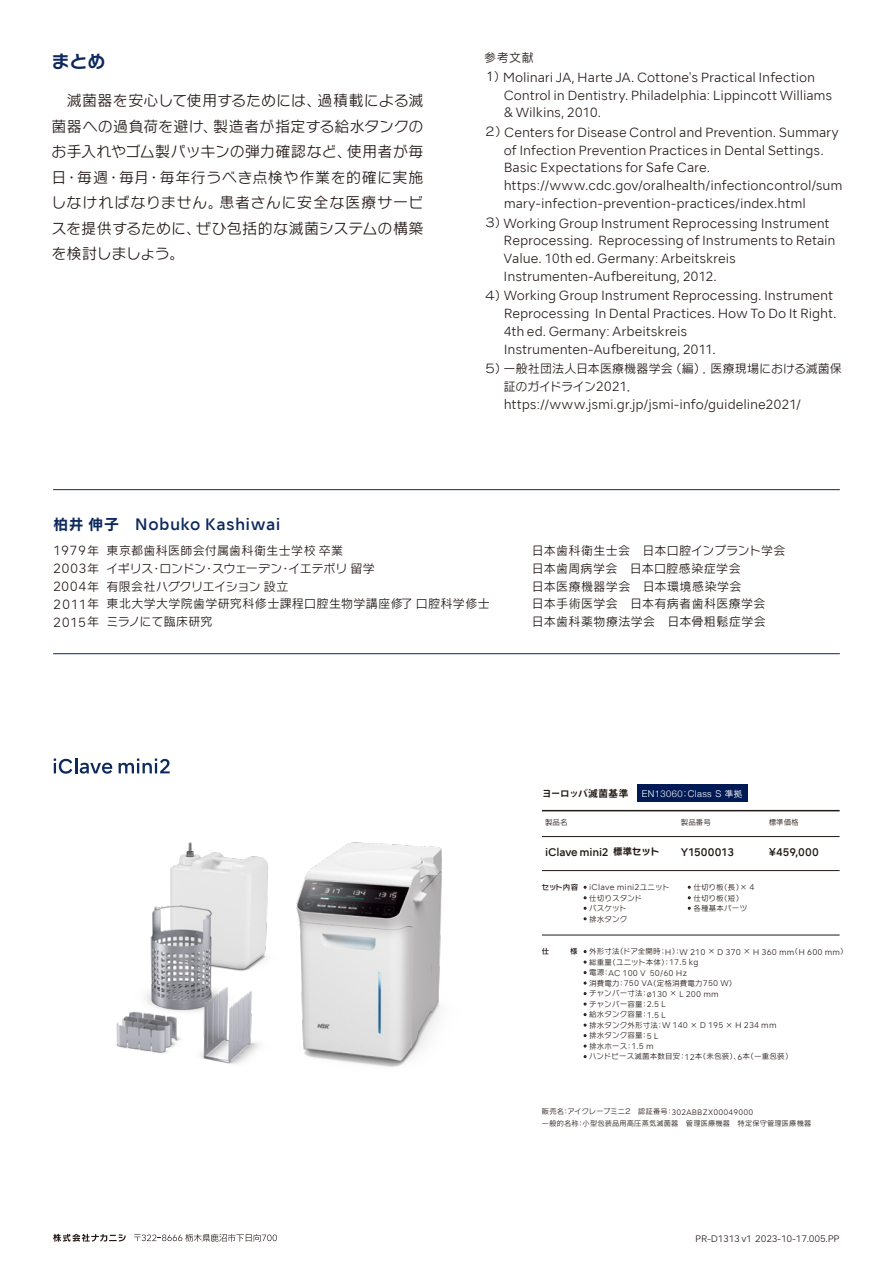
<style>
.page{position:relative;width:893px;height:1263px;background:#fff}
.page>*{position:absolute;margin:0;border:0;box-sizing:border-box;transform-origin:0 0}
.t1{font:18px "NSK TSR J B";color:#0d295d}
.t2{font:500 15.75px "NSKTSRE";letter-spacing:.025em;color:#0d295d}
.t3{font:15px/25.5px "NSK TSR J M";letter-spacing:.025em;color:#221815;text-align:justify}
.t4{font:15px "NSK TSR J B";color:#0d295d}
.t5{font:300 12.6px/17.9px "NSKTSRE";letter-spacing:-.005em;color:#221815}
.t6{font:12px/17.9px "NSK TSR J M";letter-spacing:.025em;color:#221815}
.t7{font:12px/17.9px "NSK TSR J M";color:#221815}
.t8{font:500 10.5px "NSKTSRE";letter-spacing:-.015em;color:#221815}
.t9{font:700 9.6px "Koz Go Std";letter-spacing:.02em;color:#221815}
.t10{font:300 9.3px "Helvetica Neue";letter-spacing:.05em;color:#fff}
.t11{font:300 9px "NSKTSRE";letter-spacing:-.025em;color:#221815}
.t12{font:300 7.8px "NSKTSRE";letter-spacing:.025em;color:#221815}
.t13{font:7.5px/10.5px "NSK TSR J M";letter-spacing:.025em;color:#221815}
.t14{font:7.5px "NSK TSR J DB";color:#221815}
.t15{font:7.2px/11.2px "NSK TSR J M";letter-spacing:.025em;color:#221815}
.s1{font-family:"NSK TSR J M";font-weight:400;font-size:12px}
.s2{font-family:"NSKTSRE";font-weight:300;font-size:12.6px}
.s3{font-family:"Koz Go Std";font-weight:400;font-size:8.55px}
.s4{font-family:"NSK TSR J B";font-weight:400;font-size:9.45px}
.s5{font-family:"NSK TSR J DB";font-weight:400;font-size:7.5px}
.s6{font-family:"NSK TSR J M";font-weight:400;font-size:7.5px}
.s7{font-family:"NSKTSRE";font-weight:300;font-size:7.8px}
.s8{font-family:"NSKTSRE";font-weight:300;font-size:7.5px}
</style>
<div class="page">
<img style="left:296px;top:842px;width:146px;height:225px">
<img style="left:116px;top:842px;width:153px;height:222px">
<hr style="left:53px;top:489px;width:787px;height:1px;background:#0d295d">
<hr style="left:53px;top:653px;width:787px;height:1px;background:#0d295d">
<hr style="left:542px;top:810px;width:298px;height:1px;background:#221815">
<hr style="left:542px;top:836px;width:298px;height:1px;background:#221815">
<hr style="left:542px;top:870px;width:298px;height:1px;background:#221815">
<hr style="left:542px;top:935px;width:298px;height:1px;background:#221815">
<div style="left:637px;top:784px;width:110px;height:17px;background:#001a55"></div>
<svg style="left:54px;top:758px;width:58px;height:16px"></svg>
<svg style="left:119px;top:758px;width:51px;height:15px"></svg>
<svg style="left:134px;top:1234px;width:143px;height:8px"></svg>
<svg style="left:53px;top:1234px;width:73px;height:8px"></svg>
<h1 class="t1" style="left:52px;top:49px;width:55px">まとめ</h1>
<p class="t3" style="left:52px;top:87px;width:374px">　滅菌器を安心して使用するためには、過積載による滅菌器への過負荷を避け、製造者が指定する給水タンクのお手入れやゴム製パッキンの弾力確認など、使用者が毎日・毎週・毎月・毎年行うべき点検や作業を的確に実施しなければなりません。患者さんに安全な医療サービスを提供するために、ぜひ包括的な滅菌システムの構築を検討しましょう。</p>
<p class="t4" style="left:53px;top:514px;width:67px">柏井伸子</p>
<p class="t2" style="left:135px;top:513px;width:147px">Nobuko Kashiwai</p>
<p class="t6" style="left:484px;top:48px;width:51px">参考文献</p>
<p class="t5" style="left:504px;top:68px;width:330px;text-indent:-20px"><span class="s1">１）</span>Molinari JA, Harte JA. Cottone's Practical Infection<br>Control in Dentistry. Philadelphia: Lippincott Williams &amp; Wilkins, 2010.</p>
<p class="t5" style="left:504px;top:123px;width:340px;text-indent:-19px"><span class="s1">２）</span>Centers for Disease Control and Prevention. Summary of Infection Prevention Practices in Dental Settings.<br>Basic Expectations for Safe Care. https://www.cdc.gov/oralhealth/infectioncontrol/sum mary-infection-prevention-practices/index.html</p>
<p class="t5" style="left:504px;top:214px;width:333px;text-indent:-19px"><span class="s1">３）</span>Working Group Instrument Reprocessing Instrument Reprocessing. Reprocessing of Instruments to Retain Value. 10th ed. Germany: Arbeitskreis Instrumenten-Aufbereitung, 2012.</p>
<p class="t5" style="left:504px;top:287px;width:334px;text-indent:-20px"><span class="s1">４）</span>Working Group Instrument Reprocessing. Instrument Reprocessing In Dental Practices. How To Do It Right.<br>4th ed. Germany: Arbeitskreis Instrumenten-Aufbereitung, 2011.</p>
<p class="t7" style="left:504px;top:359px;width:340px;text-indent:-20px">５）一般社団法人日本医療機器学会（編）．医療現場における滅菌保証のガイドライン<span class="s2">2021</span>．</p>
<p class="t5" style="left:504px;top:395px;width:299px">https://www.jsmi.gr.jp/jsmi-info/guideline2021/</p>
<p class="t5" style="left:53px;top:542px;width:47px;text-align:justify">1979<span class="s1">年</span>2003<span class="s1">年</span>2004<span class="s1">年</span>2011<span class="s1">年</span>2015<span class="s1">年</span></p>
<p class="t6" style="left:107px;top:541px;width:385px">東京都歯科医師会付属歯科衛生士学校卒業<br>イギリス・ロンドン・スウェーデン・イエテボリ留学<br>有限会社ハグクリエイション設立<br>東北大学大学院歯学研究科修士課程口腔生物学講座修了口腔科学修士ミラノにて臨床研究</p>
<p class="t6" style="left:532px;top:541px;width:255px">日本歯科衛生士会　日本口腔インプラント学会日本歯周病学会　日本口腔感染症学会<br>日本医療機器学会　日本環境感染学会<br>日本手術医学会　日本有病者歯科医療学会<br>日本歯科薬物療法学会　日本骨粗鬆症学会</p>
<p class="t9" style="left:542px;top:787px;width:88px">ヨーロッパ滅菌基準</p>
<p class="t10" style="left:642px;top:786px;width:102px">EN13060<span class="s3">：</span>Class S <span class="s3">準拠</span></p>
<p class="t13" style="left:545px;top:817px;width:24px">製品名</p>
<p class="t13" style="left:681px;top:817px;width:31px">製品番号</p>
<p class="t13" style="left:769px;top:817px;width:31px">標準価格</p>
<p class="t8" style="left:545px;top:845px;width:116px">iClave mini2 <span class="s4">標準セット</span></p>
<p class="t8" style="left:681px;top:845px;width:55px">Y1500013</p>
<p class="t8" style="left:769px;top:845px;width:51px">¥459,000</p>
<p class="t12" style="left:542px;top:882px;width:129px"><span class="s5">セット内容</span><span class="s6">・</span>iClave mini2<span class="s6">ユニット</span></p>
<p class="t13" style="left:581px;top:892px;width:62px">・仕切りスタンド・バスケット<br>・排水タンク</p>
<p class="t13" style="left:685px;top:882px;width:70px">・仕切り板（長）× <span class="s7">4</span>・仕切り板（短）<br>・各種基本パーツ</p>
<p class="t14" style="left:542px;top:946px;width:9px">仕</p>
<p class="t12" style="left:570px;top:946px;width:279px"><span class="s5">様</span><span class="s6">・外形寸法（ドア全開時：</span>H<span class="s6">）：</span>W 210 <span class="s6">×</span> D 370 <span class="s6">×</span> H 360 mm<span class="s6">（</span>H 600 mm<span class="s6">）</span></p>
<p class="t13" style="left:581px;top:956px;width:119px">・総重量（ユニット本体）：<span class="s7">17.5 kg</span></p>
<p class="t12" style="left:581px;top:967px;width:107px"><span class="s6">・電源：</span>AC 100 V 50/60 Hz</p>
<p class="t13" style="left:581px;top:977px;width:157px">・消費電力：<span class="s7">750 VA</span>（定格消費電力<span class="s7">750 W</span>）・チャンバー寸法：<span class="s7">ø130</span> × <span class="s7">L 200 mm<br></span>・チャンバー容量：<span class="s7">2.5 L<br></span>・給水タンク容量：<span class="s7">1.5 L</span></p>
<p class="t12" style="left:581px;top:1020px;width:197px"><span class="s6">・排水タンク外形寸法：</span>W 140 <span class="s6">×</span> D 195 <span class="s6">×</span> H 234 mm</p>
<p class="t13" style="left:581px;top:1030px;width:213px">・排水タンク容量：<span class="s7">5 L<br></span>・排水ホース：<span class="s7">1.5 m<br></span>・ハンドピース滅菌本数目安：<span class="s7">12</span>本（未包装）、<span class="s7">6</span>本（一重包装）</p>
<p class="t15" style="left:542px;top:1106px;width:271px">販売名：アイクレーブミニ２ 認証番号：<span class="s8">302ABBZX00049000<br></span>一般的名称：小型包装品用高圧蒸気滅菌器 管理医療機器 特定保守管理医療機器</p>
<p class="t11" style="left:695px;top:1232px;width:146px">PR-D1313 v1 2023-10-17.005.PP</p>
</div>
